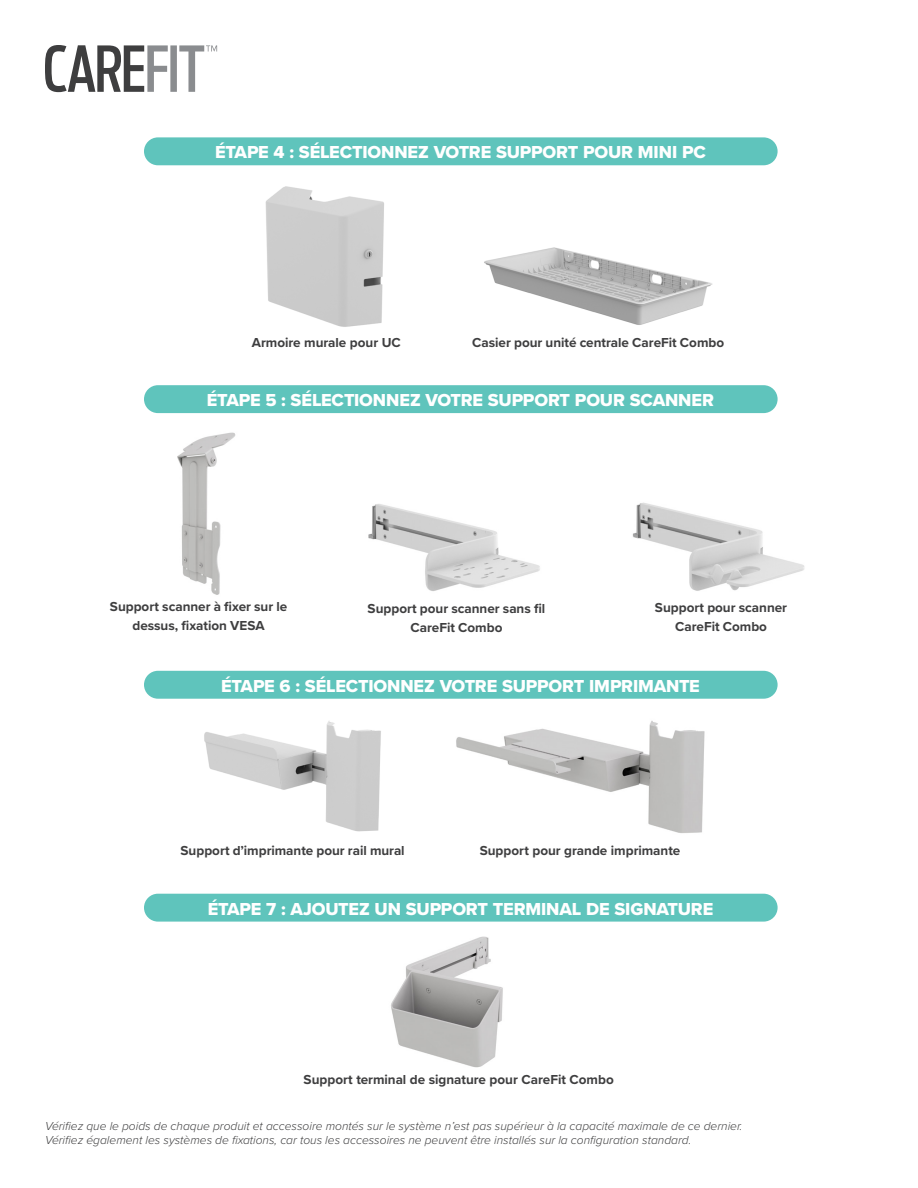
<style>
.page{position:relative;width:918px;height:1188px;background:#fff}
.page>*{position:absolute;margin:0;border:0;box-sizing:border-box;transform-origin:0 0}
.Bullets-sidebar{font:18px "Proxima Nova Extrabld";letter-spacing:-.01em;color:#fff}
.Bullets-sidebar-2{font:700 13.5px/19.5px "Proxima Nova";color:#3e3e3f;text-align:center}
.t1{font:italic 300 12px "Proxima Nova";color:#3e3e3f}
</style>
<div class="page">
<div style="left:144px;top:137px;width:634px;height:28px;background:#5fc4bc;border-radius:14px"></div>
<div style="left:144px;top:385px;width:634px;height:28px;background:#5fc4bc;border-radius:14px"></div>
<img style="left:484px;top:247px;width:229px;height:78px">
<img style="left:265px;top:186px;width:119px;height:141px">
<img style="left:368px;top:504px;width:172px;height:87px">
<img style="left:177px;top:432px;width:59px;height:163px">
<img style="left:632px;top:502px;width:173px;height:89px">
<img style="left:204px;top:721px;width:177px;height:111px">
<img style="left:456px;top:721px;width:249px;height:112px">
<img style="left:391px;top:937px;width:112px;height:131px">
<div style="left:144px;top:671px;width:634px;height:28px;background:#5fc4bc;border-radius:14px"></div>
<div style="left:144px;top:894px;width:634px;height:28px;background:#5fc4bc;border-radius:14px"></div>
<svg style="left:45px;top:45px;width:172px;height:47px"></svg>
<p class="Bullets-sidebar" style="left:215px;top:139px;width:492px">ÉTAPE 4 : SÉLECTIONNEZ VOTRE SUPPORT POUR MINI PC</p>
<p class="Bullets-sidebar-2" style="left:252px;top:332px;width:151px">Armoire murale pour UC</p>
<p class="Bullets-sidebar-2" style="left:472px;top:333px;width:253px">Casier pour unité centrale CareFit Combo</p>
<p class="Bullets-sidebar" style="left:207px;top:387px;width:509px">ÉTAPE 5 : SÉLECTIONNEZ VOTRE SUPPORT POUR SCANNER</p>
<p class="Bullets-sidebar-2" style="left:110px;top:596px;width:179px">Support scanner à fixer sur le dessus, fixation VESA</p>
<p class="Bullets-sidebar-2" style="left:655px;top:597px;width:134px">Support pour scanner<br>CareFit Combo</p>
<p class="Bullets-sidebar-2" style="left:368px;top:598px;width:179px">Support pour scanner sans fil<br>CareFit Combo</p>
<p class="Bullets-sidebar" style="left:221px;top:672px;width:480px">ÉTAPE 6 : SÉLECTIONNEZ VOTRE SUPPORT IMPRIMANTE</p>
<p class="Bullets-sidebar-2" style="left:181px;top:841px;width:226px">Support d’imprimante pour rail mural</p>
<p class="Bullets-sidebar-2" style="left:480px;top:840px;width:202px">Support pour grande imprimante</p>
<p class="Bullets-sidebar" style="left:208px;top:895px;width:507px">ÉTAPE 7 : AJOUTEZ UN SUPPORT TERMINAL DE SIGNATURE</p>
<p class="Bullets-sidebar-2" style="left:304px;top:1070px;width:312px">Support terminal de signature pour CareFit Combo</p>
<p class="t1" style="left:45px;top:1117px;width:699px">Vérifiez que le poids de chaque produit et accessoire montés sur le système n’est pas supérieur à la capacité maximale de ce dernier.</p>
<p class="t1" style="left:45px;top:1131px;width:648px">Vérifiez également les systèmes de fixations, car tous les accessoires ne peuvent être installés sur la configuration standard.</p>
</div>
